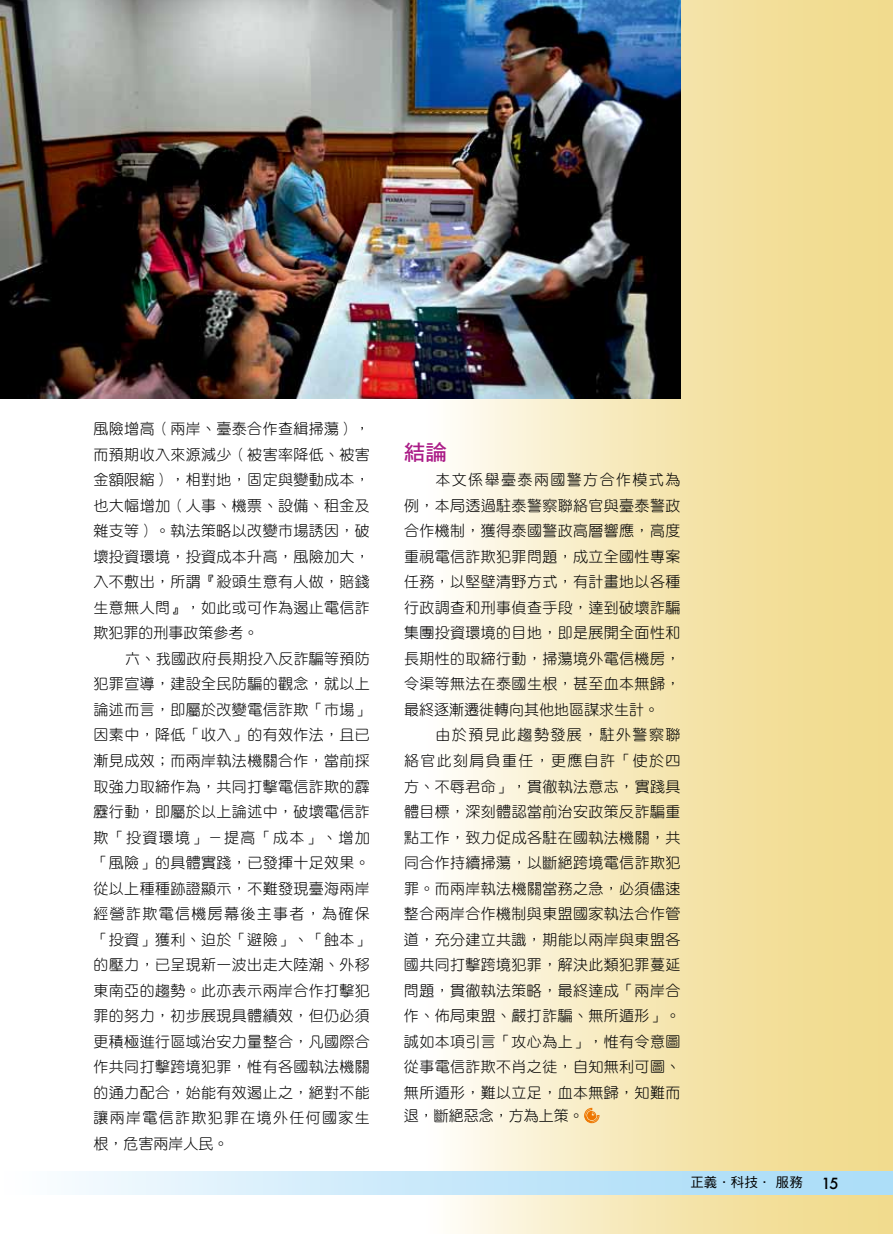
<style>
.page{position:relative;width:893px;height:1234px;background:#fff}
.page>*{position:absolute;margin:0;border:0;box-sizing:border-box;transform-origin:0 0}
.t1{font:21.6px "DF Hei Std W7";color:#ab1c87}
.t2{font:15px "DF Yuan Std W3";letter-spacing:.025em;color:#000}
.t3{font:15px "DF Yuan Std W3";letter-spacing:.09em;color:#000}
.t4{font:15px "DF Yuan Std W3";color:#000}
.t5{font:15px "DF Yuan Std W3";letter-spacing:.095em;color:#000}
.t6{font:13.5px "DF Hei Std W5";color:#000}
.s1{font-family:"Futura";font-weight:500;font-size:15px}
</style>
<div class="page">
<div style="left:425px;top:0;width:468px;height:1233px;background:linear-gradient(to right,#fdfbf2,#efd67f)"></div>
<div style="left:0;top:1171px;width:893px;height:23px;background:linear-gradient(to right,#f6fbfe,#a2d9f7)"></div>
<svg style="left:584px;top:1107px;width:15px;height:15px"></svg>
<div style="left:588px;top:1111px;width:8px;height:8px;border:1px solid #ee7600;border-radius:50%"></div>
<img style="left:0;top:0;width:680px;height:398px">
<p class="t2" style="left:94px;top:420px;width:278px">風險增高（兩岸、臺泰合作查緝掃蕩），</p>
<p class="t2" style="left:94px;top:446px;width:278px">而預期收入來源減少（被害率降低、被害</p>
<p class="t2" style="left:94px;top:471px;width:278px">金額限縮），相對地，固定與變動成本，</p>
<p class="t2" style="left:94px;top:497px;width:278px">也大幅增加（人事、機票、設備、租金及</p>
<p class="t2" style="left:94px;top:522px;width:278px">雜支等）。執法策略以改變市場誘因，破</p>
<p class="t2" style="left:94px;top:548px;width:278px">壞投資環境，投資成本升高，風險加大，</p>
<p class="t2" style="left:94px;top:573px;width:278px">入不敷出，所謂『殺頭生意有人做，賠錢</p>
<p class="t2" style="left:94px;top:599px;width:278px">生意無人問』，如此或可作為遏止電信詐</p>
<p class="t4" style="left:94px;top:624px;width:166px">欺犯罪的刑事政策參考。</p>
<p class="t2" style="left:125px;top:650px;width:246px">六、我國政府長期投入反詐騙等預防</p>
<p class="t2" style="left:94px;top:675px;width:278px">犯罪宣導，建設全民防騙的觀念，就以上</p>
<p class="t2" style="left:94px;top:701px;width:278px">論述而言，即屬於改變電信詐欺「市場」</p>
<p class="t2" style="left:94px;top:726px;width:278px">因素中，降低「收入」的有效作法，且已</p>
<p class="t2" style="left:94px;top:752px;width:278px">漸見成效；而兩岸執法機關合作，當前採</p>
<p class="t2" style="left:94px;top:777px;width:278px">取強力取締作為，共同打擊電信詐欺的霹</p>
<p class="t2" style="left:94px;top:803px;width:278px">靂行動，即屬於以上論述中，破壞電信詐</p>
<p class="t3" style="left:94px;top:828px;width:278px">欺「投資環境」－提高「成本」、增加</p>
<p class="t2" style="left:94px;top:854px;width:278px">「風險」的具體實踐，已發揮十足效果。</p>
<p class="t2" style="left:94px;top:879px;width:278px">從以上種種跡證顯示，不難發現臺海兩岸</p>
<p class="t3" style="left:94px;top:905px;width:278px">經營詐欺電信機房幕後主事者，為確保</p>
<p class="t2" style="left:94px;top:930px;width:278px">「投資」獲利、迫於「避險」、「蝕本」</p>
<p class="t2" style="left:94px;top:956px;width:278px">的壓力，已呈現新一波出走大陸潮、外移</p>
<p class="t2" style="left:94px;top:982px;width:278px">東南亞的趨勢。此亦表示兩岸合作打擊犯</p>
<p class="t2" style="left:94px;top:1007px;width:278px">罪的努力，初步展現具體績效，但仍必須</p>
<p class="t2" style="left:94px;top:1032px;width:278px">更積極進行區域治安力量整合，凡國際合</p>
<p class="t2" style="left:94px;top:1058px;width:278px">作共同打擊跨境犯罪，惟有各國執法機關</p>
<p class="t2" style="left:94px;top:1084px;width:278px">的通力配合，始能有效遏止之，絕對不能</p>
<p class="t3" style="left:94px;top:1109px;width:278px">讓兩岸電信詐欺犯罪在境外任何國家生</p>
<p class="t2" style="left:94px;top:1135px;width:136px">根，危害兩岸人民。</p>
<p class="t1" style="left:404px;top:440px;width:45px">結論</p>
<p class="t5" style="left:435px;top:471px;width:246px">本文係舉臺泰兩國警方合作模式為</p>
<p class="t2" style="left:404px;top:497px;width:278px">例，本局透過駐泰警察聯絡官與臺泰警政</p>
<p class="t2" style="left:404px;top:522px;width:278px">合作機制，獲得泰國警政高層響應，高度</p>
<p class="t2" style="left:404px;top:548px;width:278px">重視電信詐欺犯罪問題，成立全國性專案</p>
<p class="t2" style="left:404px;top:573px;width:278px">任務，以堅壁清野方式，有計畫地以各種</p>
<p class="t2" style="left:404px;top:599px;width:278px">行政調查和刑事偵查手段，達到破壞詐騙</p>
<p class="t2" style="left:404px;top:624px;width:278px">集團投資環境的目地，即是展開全面性和</p>
<p class="t2" style="left:404px;top:650px;width:278px">長期性的取締行動，掃蕩境外電信機房，</p>
<p class="t2" style="left:404px;top:675px;width:278px">令渠等無法在泰國生根，甚至血本無歸，</p>
<p class="t4" style="left:404px;top:701px;width:256px">最終逐漸遷徙轉向其他地區謀求生計。</p>
<p class="t5" style="left:435px;top:726px;width:246px">由於預見此趨勢發展，駐外警察聯</p>
<p class="t3" style="left:404px;top:752px;width:278px">絡官此刻肩負重任，更應自許「使於四</p>
<p class="t2" style="left:404px;top:777px;width:278px">方、不辱君命」，貫徹執法意志，實踐具</p>
<p class="t2" style="left:404px;top:803px;width:278px">體目標，深刻體認當前治安政策反詐騙重</p>
<p class="t2" style="left:404px;top:828px;width:278px">點工作，致力促成各駐在國執法機關，共</p>
<p class="t2" style="left:404px;top:854px;width:278px">同合作持續掃蕩，以斷絕跨境電信詐欺犯</p>
<p class="t2" style="left:404px;top:879px;width:278px">罪。而兩岸執法機關當務之急，必須儘速</p>
<p class="t2" style="left:404px;top:905px;width:278px">整合兩岸合作機制與東盟國家執法合作管</p>
<p class="t2" style="left:404px;top:930px;width:278px">道，充分建立共識，期能以兩岸與東盟各</p>
<p class="t2" style="left:404px;top:956px;width:278px">國共同打擊跨境犯罪，解決此類犯罪蔓延</p>
<p class="t2" style="left:404px;top:981px;width:278px">問題，貫徹執法策略，最終達成「兩岸合</p>
<p class="t2" style="left:404px;top:1007px;width:278px">作、佈局東盟、嚴打詐騙、無所遁形」。</p>
<p class="t2" style="left:404px;top:1033px;width:278px">誠如本項引言「攻心為上」，惟有令意圖</p>
<p class="t2" style="left:404px;top:1058px;width:278px">從事電信詐欺不肖之徒，自知無利可圖、</p>
<p class="t2" style="left:404px;top:1084px;width:278px">無所遁形，難以立足，血本無歸，知難而</p>
<p class="t4" style="left:404px;top:1107px;width:181px">退，斷絕惡念，方為上策。</p>
<p class="t6" style="left:690px;top:1174px;width:150px">正義．科技． 服務 <span class="s1">15</span></p>
</div>
